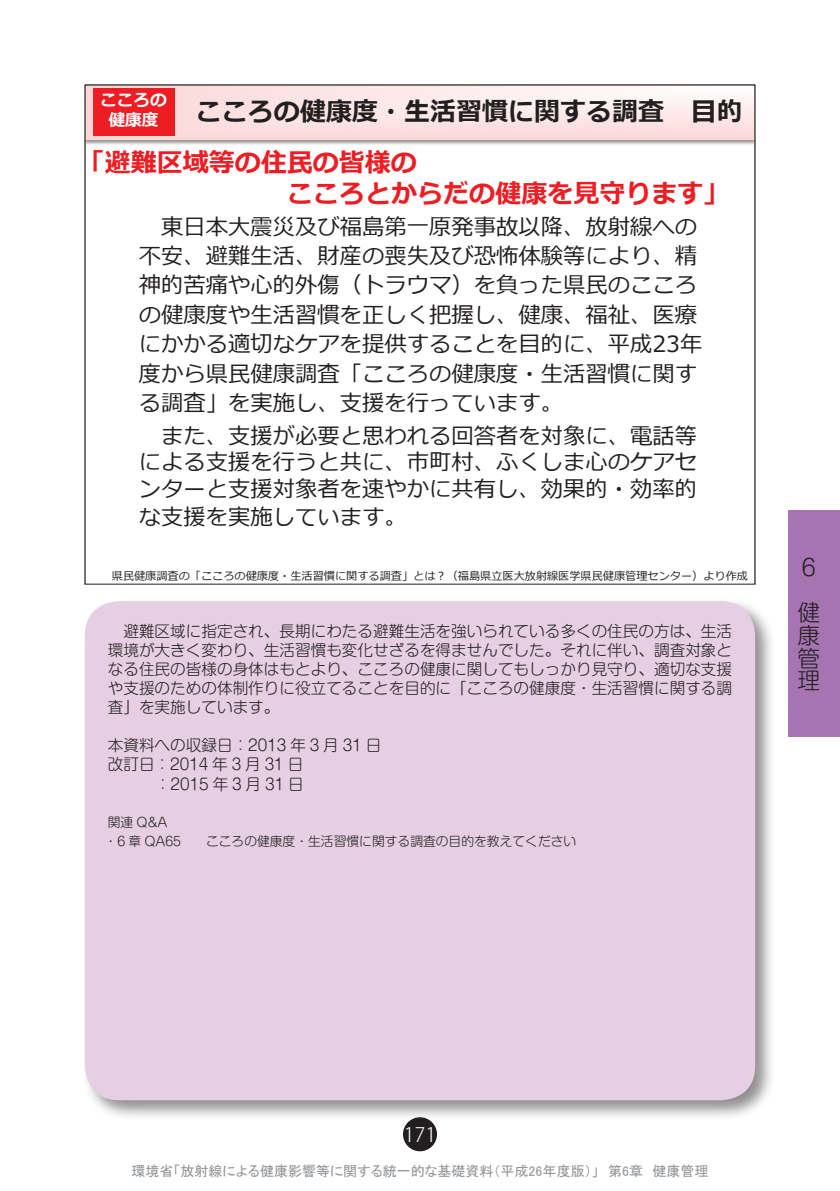
<style>
.page{position:relative;width:840px;height:1191px;background:#fff}
.page>*{position:absolute;margin:0;border:0;box-sizing:border-box;transform-origin:0 0}
.t1{font:700 26px/31.2px "Meiryo";color:#ee1d23}
.t2{font:700 26px "Meiryo";color:#231f20}
.t3{font:300 22.6px/22.6px "Shin M Go Pro";color:#231f20}
.t4{font:22.2px/29.4px "Meiryo";color:#231f20}
.t5{font:300 19.8px "Koz Go Pro";color:#fff}
.t6{font:700 16.8px/20px "Meiryo";color:#fff;text-align:center}
.t7{font:300 15.6px/19.2px "Shin M Go Pro";color:#231f20;text-align:justify}
.t8{font:14px "MS P Gothic";color:#939598}
.t9{font:300 12.8px/19.2px "Shin M Go Pro";color:#231f20}
.t10{font:11.2px "Meiryo";color:#231f20}
.s1{font-family:"Meiryo UI"}
</style>
<div class="page">
<div style="left:81px;top:597px;width:694px;height:524px;background:#231f20;opacity:.5"></div>
<div style="left:85px;top:601px;width:669px;height:499px;background:#e7cfe3;border-radius:34px"></div>
<div style="left:788px;top:510px;width:51px;height:227px;background:#a574b1"></div>
<div style="left:403px;top:1117px;width:34px;height:34px;background:#231f20;border-radius:50%"></div>
<svg style="left:87px;top:87px;width:665px;height:52px;fill:#fce4e5"></svg>
<div style="left:93px;top:88px;width:81px;height:48px;background:#ee1d23"></div>
<p class="t6" style="left:100px;top:91px;width:68px">こころの健康度</p>
<p class="t2" style="left:196px;top:94px;width:548px">こころの健康度・生活習慣に関する調査 目的</p>
<p class="t1" style="left:287px;top:148px;width:443px;text-indent:-208px">「避難区域等の住民の皆様の<br>こころとからだの健康を見守ります」</p>
<p class="t4" style="left:139px;top:213px;width:564px;text-indent:22px">東日本大震災及び<span class="s1">福島第一原発事故</span>以降、放射線への不安、避難生活、財産の喪失及び恐怖体験等により、精神的苦痛や心的外傷（トラウマ）を負った県民のこころの健康度や生活習慣を正しく把握し、健康、福祉、医療にかかる適切なケアを提供することを目的に、平成23年度から県民健康調査「こころの健康度・生活習慣に関する調査」を実施し、支援を行っています。</p>
<p class="t4" style="left:139px;top:423px;width:559px;line-height:27px;text-align:justify;text-indent:22px">また、支援が必要と思われる回答者を対象に、電話等による支援を行うと共に、市町村、ふくしま心のケアセンターと支援対象者を速やかに共有し、効果的・効率的な支援を実施しています。</p>
<p class="t10" style="left:112px;top:568px;width:637px">県民健康調査の「こころの健康度・生活習慣に関する調査」とは？（福島県立医大放射線医学県民健康管理センター）より作成</p>
<p class="t7" style="left:108px;top:619px;width:625px;text-indent:16px">避難区域に指定され、長期にわたる避難生活を強いられている多くの住民の方は、生活環境が大きく変わり、生活習慣も変化せざるを得ませんでした。それに伴い、調査対象となる住民の皆様の身体はもとより、こころの健康に関してもしっかり見守り、適切な支援や支援のための体制作りに役立てることを目的に「こころの健康度・生活習慣に関する調査」を実施しています。</p>
<p class="t7" style="left:108px;top:734px;width:275px">本資料への収録日：2013 年 3 月 31 日</p>
<p class="t7" style="left:108px;top:753px;width:197px">改訂日：2014 年 3 月 31 日</p>
<p class="t7" style="left:155px;top:772px;width:150px">：2015 年 3 月 31 日</p>
<p class="t9" style="left:105px;top:811px;width:78px">関連 Q&amp;A・6 章 QA65</p>
<p class="t9" style="left:206px;top:830px;width:371px">こころの健康度・生活習慣に関する調査の目的を教えてください</p>
<p class="t3" style="left:797px;top:542px;width:23px;line-height:45px">６健</p>
<p class="t3" style="left:797px;top:621px;width:23px;text-align:justify">康管理</p>
<p class="t5" style="left:403px;top:1121px;width:34px">171</p>
<p class="t8" style="left:131px;top:1164px;width:578px">環境省「放射線による健康影響等に関する統一的な基礎資料（平成26年度版）」　第6章　健康管理</p>
</div>
